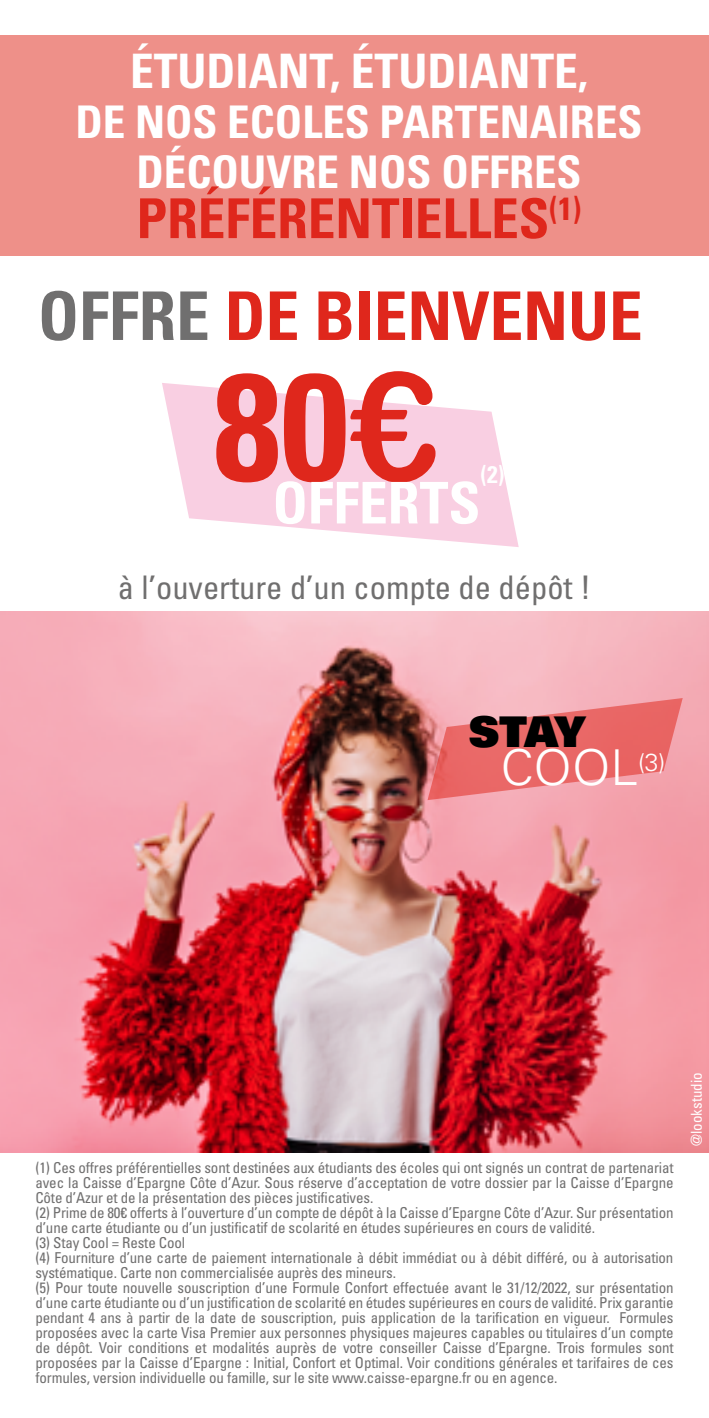
<style>
.page{position:relative;width:709px;height:1418px;background:#fff}
.page>*{position:absolute;margin:0;border:0;box-sizing:border-box;transform-origin:0 0}
.t1{font:700 condensed 152.25px "Univers";color:#df271c}
.t2{font:700 condensed 67.25px "Univers";color:#df271c}
.t3{font:700 condensed 57.5px "Univers";color:#fff}
.t4{font:700 condensed 55px "Univers";color:#df271c}
.t5{font:300 49.5px "Univers";color:#fff}
.t6{font:700 condensed 47.5px "Univers";color:#fff}
.t7{font:700 condensed 45px/50px "Univers";color:#fff;text-align:center}
.t8{font:900 42.25px "Univers";color:#000}
.t9{font:condensed 32.5px "Univers";color:#706f6f}
.t10{font:700 condensed 24px "Univers";color:#fff}
.t11{font:condensed 15px/15px "Univers";letter-spacing:-.01em;color:#706f6f}
.t12{font:condensed 15px "Univers";color:#fff}
.s1{font-size:45px}
.s2{color:#706f6f}
.s3{font-family:"Arial Rounded MT Bold";font-weight:400;font-stretch:normal}
</style>
<div class="page">
<div style="left:0;top:35px;width:709px;height:221px;background:#ee9089"></div>
<hr style="left:708px;top:36px;width:1px;height:167px;background:#add290">
<img style="left:0;top:612px;width:709px;height:540px">
<svg style="left:427px;top:698px;width:255px;height:102px;background:#ec7e80"></svg>
<svg style="left:162px;top:383px;width:356px;height:164px;fill:#f9cfe2"></svg>
<h3 class="t6" style="left:130px;top:42px;width:459px">ÉTUDIANT, ÉTUDIANTE<span class="s1">,</span></h3>
<h3 class="t7" style="left:75px;top:97px;width:568px">DE NOS ECOLES PARTENAIRES<br>DÉCOUVRE NOS OFFRES</h3>
<h3 class="t4" style="left:136px;top:185px;width:446px">PRÉFÉRENTIELLES<sup>(1)</sup></h3>
<h2 class="t2" style="left:38px;top:275px;width:606px"><span class="s2">OFFRE</span> DE BIENVENUE</h2>
<h1 class="t1" style="left:213px;top:333px;width:227px">80<span class="s3">€</span></h1>
<h3 class="t10" style="left:480px;top:460px;width:25px">(2)</h3>
<h3 class="t3" style="left:273px;top:467px;width:209px">OFFERTS</h3>
<h3 class="t9" style="left:118px;top:567px;width:474px">à l’ouverture d’un compte de dépôt !</h3>
<h3 class="t8" style="left:469px;top:704px;width:118px">STAY</h3>
<h3 class="t5" style="left:500px;top:738px;width:166px">COOL<sup>(3)</sup></h3>
<p class="t11" style="left:35px;top:1159px;width:639px">(1) Ces offres préférentielles sont destinées aux étudiants des écoles qui ont signés un contrat de partenariat avec la Caisse d’Epargne Côte d’Azur. Sous réserve d’acceptation de votre dossier par la Caisse d’Epargne Côte d’Azur et de la présentation des pièces justificatives.<br>(2) Prime de 80€ offerts à l’ouverture d’un compte de dépôt à la Caisse d’Epargne Côte d’Azur. Sur présentation d’une carte étudiante ou d’un justificatif de scolarité en études supérieures en cours de validité.<br>(3) Stay Cool = Reste Cool<br>(4) Fourniture d’une carte de paiement internationale à débit immédiat ou à débit différé, ou à autorisation systématique. Carte non commercialisée auprès des mineurs.<br>(5) Pour toute nouvelle souscription d’une Formule Confort effectuée avant le 31/12/2022, sur présentation d’une carte étudiante ou d’un justification de scolarité en études supérieures en cours de validité. Prix garantie pendant 4 ans à partir de la date de souscription, puis application de la tarification en vigueur. Formules proposées avec la carte Visa Premier aux personnes physiques majeures capables ou titulaires d’un compte de dépôt. Voir conditions et modalités auprès de votre conseiller Caisse d’Epargne. Trois formules sont proposées par la Caisse d’Epargne : Initial, Confort et Optimal. Voir conditions générales et tarifaires de ces formules, version individuelle ou famille, sur le site www.caisse-epargne.fr ou en agence.</p>
<p class="t12" style="left:687px;top:1145px;width:75px;rotate:-90deg">@lookstudio</p>
</div>
